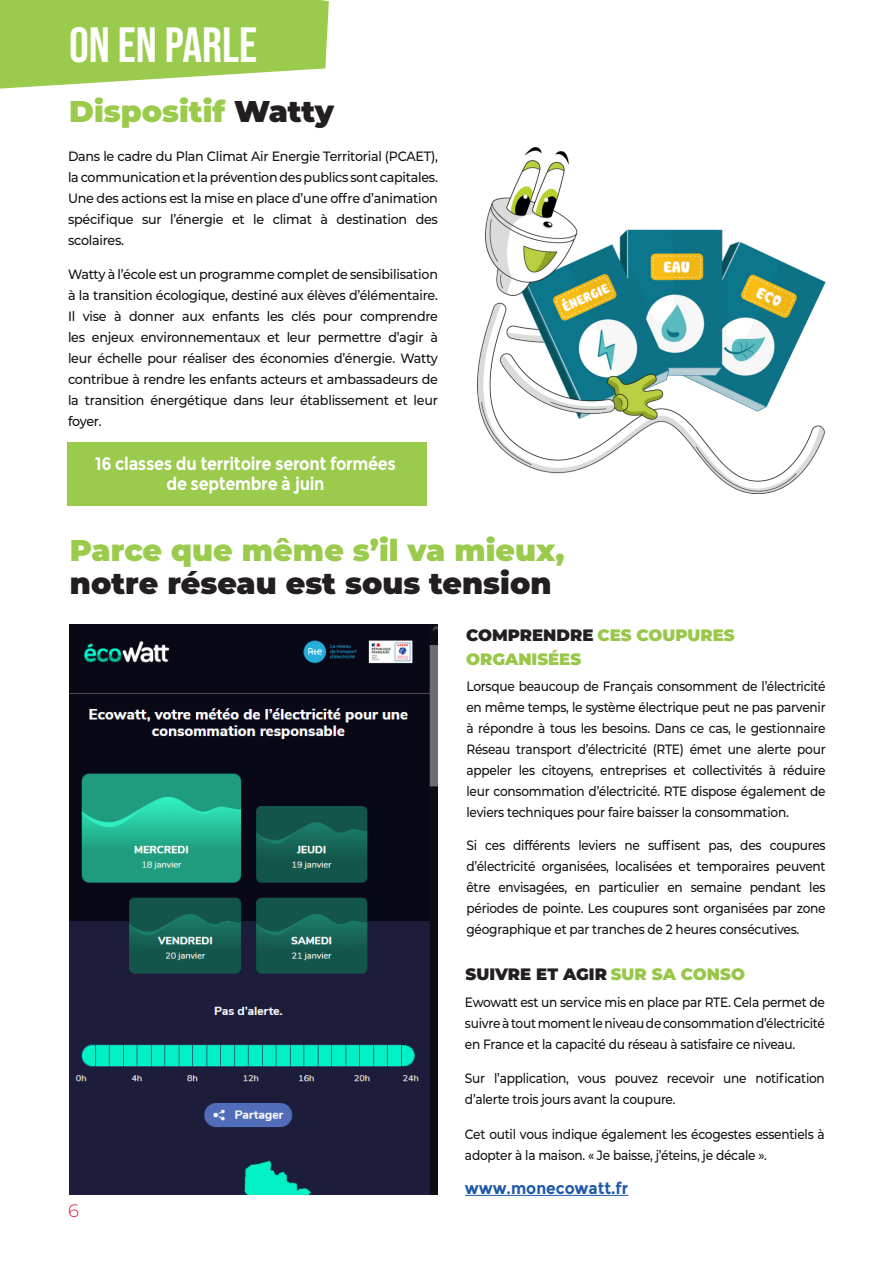
<style>
.page{position:relative;width:893px;height:1263px;background:#fff}
.page>*{position:absolute;margin:0;border:0;box-sizing:border-box;transform-origin:0 0}
.t1{font:49.5px "Bebas Neue";color:#fff}
.t2{font:900 30px "Montserrat";color:#9acb4c}
.t3{font:900 30px "Montserrat";color:#231f20}
.t4{font:700 18px/19.5px "Montserrat";letter-spacing:-.02em;color:#fff;text-align:center;scale:.9 1}
.t5{font:300 18px "Montserrat";color:#dd1c3f}
.t6{font:900 16.5px "Montserrat";color:#98c74a}
.t7{font:900 16.5px "Montserrat";color:#231f20}
.t8{font:700 16.5px "Montserrat";color:#2059a8;scale:.94 1}
.t9{font:500 13.5px/21px "Montserrat";letter-spacing:-.02em;color:#111211;text-align:justify;scale:.9 1}
.t10{font:500 13.5px/21px "Montserrat";letter-spacing:-.02em;color:#111211;text-align:justify;scale:.94 1}
.s1{color:#231f20}
.s2{color:#98c74a}
</style>
<div class="page">
<img style="left:70px;top:625px;width:368px;height:569px">
<svg style="left:0;top:0;width:329px;height:89px;background:#a5d160"></svg>
<div style="left:67px;top:442px;width:360px;height:63px;background:#9acb4c"></div>
<img style="left:478px;top:147px;width:347px;height:346px">
<hr style="left:465px;top:1195px;width:163px;height:1px;background:#2059a8">
<p class="t1" style="left:69px;top:17px;width:190px">ON EN PARLE</p>
<p class="t2" style="left:69px;top:89px;width:266px">Dispositif <span class="s1">Watty</span></p>
<p class="t10" style="left:68px;top:145px;width:395px">Dans le cadre du Plan Climat Air Energie Territorial (PCAET), la communication et la prévention des publics sont capitales.<br>Une des actions est la mise en place d’une offre d’animation spécifique sur l’énergie et le climat à destination des scolaires.</p>
<p class="t10" style="left:68px;top:263px;width:395px">Watty à l’école est un programme complet de sensibilisation à la transition écologique, destiné aux élèves d’élémentaire.<br>Il vise à donner aux enfants les clés pour comprendre les enjeux environnementaux et leur permettre d’agir à leur échelle pour réaliser des économies d’énergie. Watty contribue à rendre les enfants acteurs et ambassadeurs de la transition énergétique dans leur établissement et leur foyer.</p>
<p class="t4" style="left:95px;top:454px;width:336px">16 classes du territoire seront formées de septembre à juin</p>
<p class="t2" style="left:70px;top:528px;width:496px">Parce que même s’il va mieux,</p>
<p class="t3" style="left:70px;top:561px;width:483px">notre réseau est sous tension</p>
<p class="t6" style="left:466px;top:622px;width:270px"><span class="s1">COMPRENDRE</span> CES COUPURES</p>
<p class="t6" style="left:466px;top:646px;width:117px">ORGANISÉES</p>
<p class="t9" style="left:466px;top:675px;width:401px">Lorsque beaucoup de Français consomment de l’électricité en même temps, le système électrique peut ne pas parvenir à répondre à tous les besoins. Dans ce cas, le gestionnaire Réseau transport d’électricité (RTE) émet une alerte pour appeler les citoyens, entreprises et collectivités à réduire leur consommation d’électricité. RTE dispose également de leviers techniques pour faire baisser la consommation.</p>
<p class="t9" style="left:466px;top:834px;width:401px">Si ces différents leviers ne suffisent pas, des coupures d’électricité organisées, localisées et temporaires peuvent être envisagées, en particulier en semaine pendant les périodes de pointe. Les coupures sont organisées par zone géographique et par tranches de 2 heures consécutives.</p>
<h3 class="t5" style="left:68px;top:1198px;width:12px">6</h3>
<p class="t7" style="left:466px;top:962px;width:281px">SUIVRE ET AGIR <span class="s2">SUR SA CONSO</span></p>
<p class="t9" style="left:465px;top:991px;width:401px">Ewowatt est un service mis en place par RTE. Cela permet de</p>
<p class="t9" style="left:465px;top:1012px;width:401px">suivre à tout moment le niveau de consommation d’électricité</p>
<p class="t9" style="left:465px;top:1033px;width:368px">en France et la capacité du réseau à satisfaire ce niveau.</p>
<p class="t9" style="left:465px;top:1067px;width:401px">Sur l’application, vous pouvez recevoir une notification d’alerte trois jours avant la coupure.</p>
<p class="t9" style="left:465px;top:1123px;width:401px">Cet outil vous indique également les écogestes essentiels à adopter à la maison. « Je baisse, j’éteins, je décale ».</p>
<p class="t8" style="left:465px;top:1178px;width:175px">www.monecowatt.fr</p>
</div>
